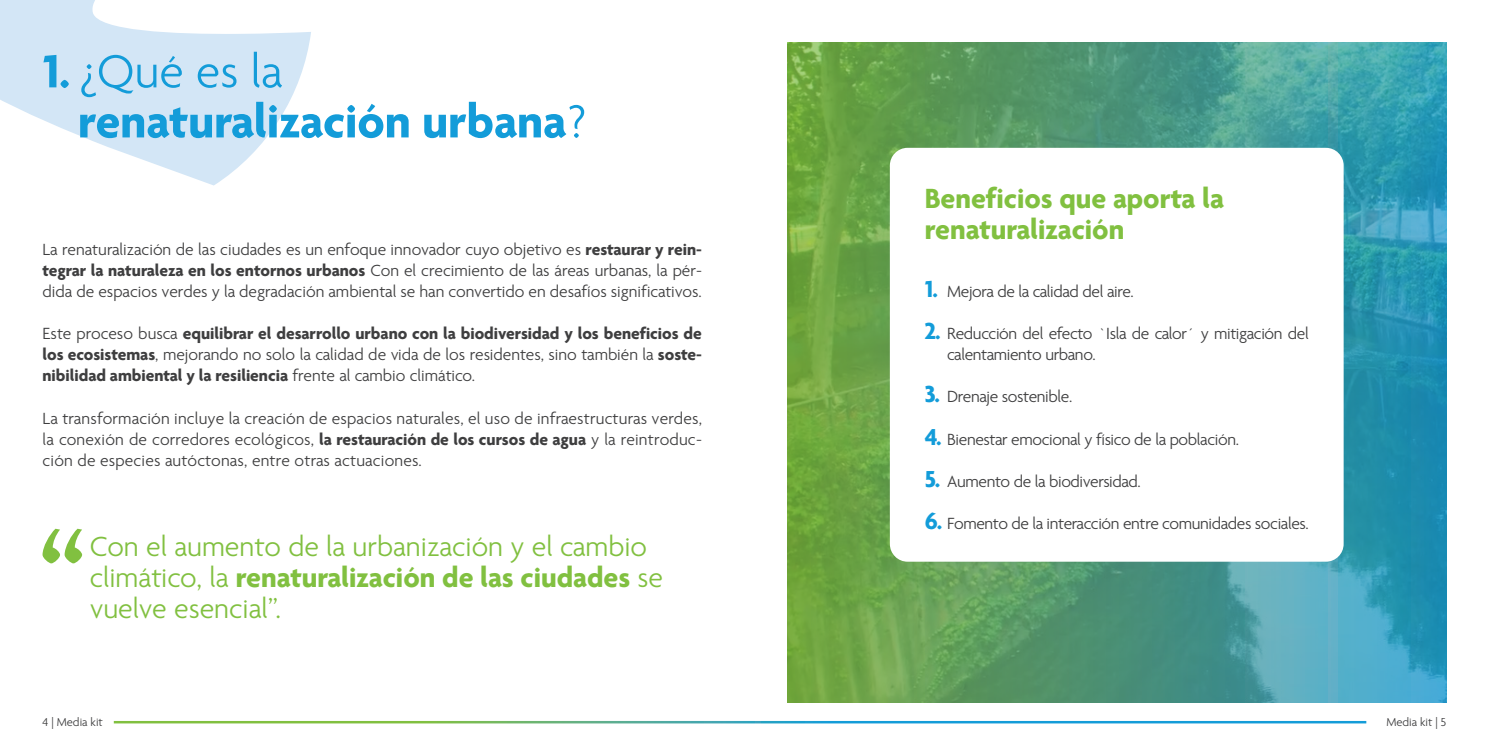
<style>
.page{position:relative;width:1489px;height:745px;background:#fff}
.page>*{position:absolute;margin:0;border:0;box-sizing:border-box;transform-origin:0 0}
.t1{font:700 50px/50px "Agenda One";color:#139cd9}
.t2{font:300 30px/31.2px "Agenda One";color:#81c040}
.t3{font:700 30px/31.2px "Agenda One";color:#81c040}
.t4{font:300 17.5px/21px "Agenda One";letter-spacing:-.02em;color:#3e3e3f;text-align:justify}
.t5{font:700 17.5px/21px "Agenda One";color:#3e3e3f;text-align:justify}
.t6{font:300 12.5px "Agenda One";color:#3e3e3f}
.s1{font-weight:300}
.s2{font-weight:700}
.s3{font-weight:700;font-size:25px;color:#139cd9}
</style>
<div class="page">
<svg style="left:787px;top:43px;width:659px;height:659px;background:#509d7d"></svg>
<svg style="left:0;top:0;width:311px;height:185px;fill:#d3e6f6"></svg>
<svg style="left:43px;top:528px;width:39px;height:35px"></svg>
<div style="left:889px;top:148px;width:454px;height:413px;background:#fff;border-radius:18px"></div>
<p class="t1" style="left:78px;top:46px;width:511px;text-indent:-35px">1. <span class="s1">¿Qué es la </span>renaturalización urbana<span class="s1">?</span></p>
<p class="t4" style="left:43px;top:239px;width:661px">La renaturalización de las ciudades es un enfoque innovador cuyo objetivo es <span class="s2">restaurar y rein&shy;tegrar la naturaleza en los entornos urbanos</span> Con el crecimiento de las áreas urbanas, la pér&shy;dida de espacios verdes y la degradación ambiental se han convertido en desafíos significativos.</p>
<p class="t5" style="left:43px;top:323px;width:661px"><span class="s1">Este proceso busca</span> equilibrar el desarrollo urbano con la biodiversidad y los beneficios de los ecosistemas<span class="s1">, mejorando no solo la calidad de vida de los residentes, sino también la</span> soste&shy;nibilidad ambiental y la resiliencia <span class="s1">frente al cambio climático.</span></p>
<p class="t4" style="left:43px;top:407px;width:661px">La transformación incluye la creación de espacios naturales, el uso de infraestructuras verdes, la conexión de corredores ecológicos, <span class="s2">la restauración de los cursos de agua</span> y la reintroduc&shy;ción de especies autóctonas, entre otras actuaciones.</p>
<p class="t2" style="left:90px;top:530px;width:575px">Con el aumento de la urbanización y el cambio climático, la <span class="s2">renaturalización de las ciudades</span> se vuelve esencial”.</p>
<p class="t3" style="left:924px;top:182px;width:301px">Beneficios que aporta la renaturalización</p>
<p class="t4" style="left:924px;top:281px;width:210px"><span class="s3">1.</span> Mejora de la calidad del aire.</p>
<p class="t4" style="left:947px;top:323px;width:363px;text-indent:-22px"><span class="s3">2.</span> Reducción del efecto `Isla de calor´ y mitigación del calentamiento urbano.</p>
<p class="t4" style="left:924px;top:386px;width:149px"><span class="s3">3.</span> Drenaje sostenible.</p>
<p class="t4" style="left:924px;top:428px;width:316px"><span class="s3">4.</span> Bienestar emocional y físico de la población.</p>
<p class="t4" style="left:924px;top:470px;width:218px"><span class="s3">5.</span> Aumento de la biodiversidad.</p>
<p class="t4" style="left:924px;top:512px;width:385px"><span class="s3">6.</span> Fomento de la interacción entre comunidades sociales.</p>
<p class="t6" style="left:43px;top:715px;width:62px">4 | Media kit</p>
<p class="t6" style="left:1386px;top:715px;width:62px">Media kit | 5</p>
</div>
